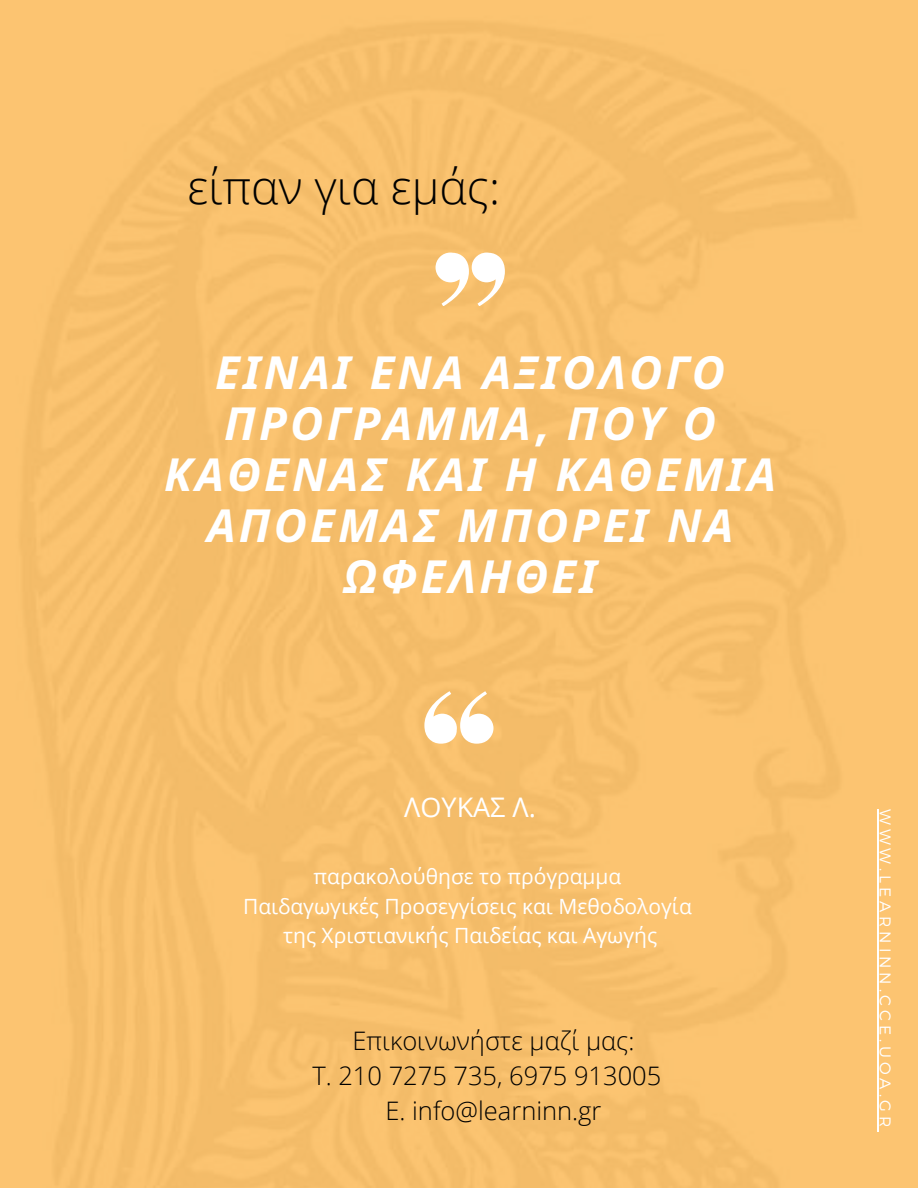
<style>
.page{position:relative;width:918px;height:1188px;background:#fac26f}
.page>*{position:absolute;margin:0;border:0;box-sizing:border-box;transform-origin:0 0}
.t1{font:300 46.5px "Open Sans";color:#000}
.t2{font:italic 700 45.6px/51px "Noto Sans";letter-spacing:.07em;color:#fff;text-align:center}
.t3{font:27px "Open Sans";color:#fff}
.t4{font:300 25.5px/34.8px "Open Sans";color:#000;text-align:center}
.t5{font:21px/29.2px "Open Sans";color:#fff;text-align:center}
.t6{font:300 15.6px "Montserrat";letter-spacing:.25em;color:#fff}
.s1{font-family:"Kollektif"}
</style>
<div class="page">
<hr style="left:878px;top:809px;width:1px;height:66px;background:#fff">
<hr style="left:878px;top:875px;width:1px;height:256px;background:#fff">
<svg style="left:436px;top:253px;width:69px;height:53px"></svg>
<svg style="left:424px;top:692px;width:69px;height:51px"></svg>
<h1 class="t1" style="left:187px;top:155px;width:314px">είπαν για εμάς:</h1>
<h2 class="t2" style="left:164px;top:346px;width:613px">ΕΙΝΑΙ ΕΝΑ ΑΞΙΟΛΟΓΟ<br>ΠΡΟΓΡΑΜΜΑ<span class="s1">,</span> ΠΟΥ Ο<br>ΚΑΘΕΝΑΣ ΚΑΙ Η ΚΑΘΕΜΙΑ<br>ΑΠΟΕΜΑΣ ΜΠΟΡΕΙ ΝΑ<br>ΩΦΕΛΗΘΕΙ</h2>
<p class="t3" style="left:404px;top:788px;width:133px">ΛΟΥΚΑΣ Λ.</p>
<p class="t5" style="left:243px;top:862px;width:450px">παρακολούθησε το πρόγραμμα<br>Παιδαγωγικές Προσεγγίσεις και Μεθοδολογία της Χριστιανικής Παιδείας και Αγωγής</p>
<p class="t4" style="left:312px;top:1023px;width:350px">Επικοινωνήστε μαζί μας:<br>Τ. 210 7275 735, 6975 913005<br>Ε. info@learninn.gr</p>
<p class="t6" style="left:896px;top:809px;width:320px;rotate:90deg">WWW.LEARNINN.CCE.UOA.GR</p>
</div>
